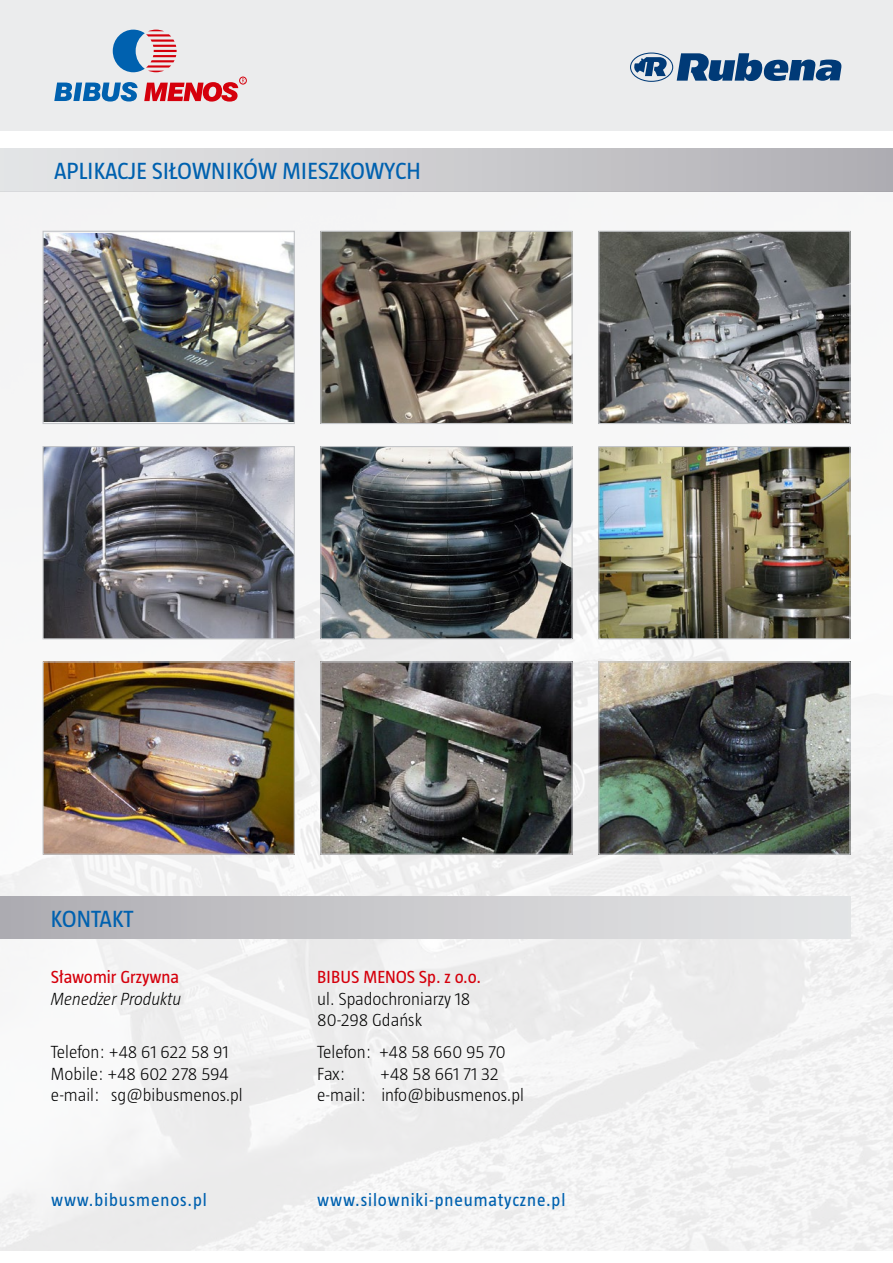
<style>
.page{position:relative;width:893px;height:1263px;background:#fff}
.page>*{position:absolute;margin:0;border:0;box-sizing:border-box;transform-origin:0 0}
.t1{font:24px "Taz";color:#0061af}
.t2{font:300 18px/21.6px "Taz";color:#000}
.t3{font:18px "Taz";letter-spacing:.05em;color:#0061af}
.t4{font:18px "Taz";color:#d5000c}
.t5{font:italic 300 18px "Taz";color:#000}
</style>
<div class="page">
<div style="left:0;top:0;width:893px;height:131px;background:#ebeced"></div>
<div style="left:0;top:149px;width:893px;height:42px;background:linear-gradient(to right,#e7e8e9,#b0afb4)"></div>
<svg style="left:630px;top:53px;width:211px;height:29px"></svg>
<svg style="left:54px;top:82px;width:84px;height:20px"></svg>
<svg style="left:113px;top:30px;width:64px;height:42px"></svg>
<div style="left:239px;top:77px;width:8px;height:7px;border:1px solid #d5000c;border-radius:50%"></div>
<svg style="left:144px;top:78px;width:101px;height:24px"></svg>
<div style="left:0;top:896px;width:851px;height:43px;background:linear-gradient(to right,#afadb3,#e7e8e9)"></div>
<img style="left:45px;top:233px;width:248px;height:189px">
<div style="left:43px;top:231px;width:252px;height:193px;border:1px solid #c3c5c8"></div>
<img style="left:45px;top:448px;width:248px;height:189px">
<div style="left:43px;top:446px;width:252px;height:193px;border:1px solid #c3c5c8"></div>
<img style="left:45px;top:663px;width:248px;height:190px">
<div style="left:43px;top:661px;width:252px;height:194px;border:1px solid #c3c5c8"></div>
<img style="left:322px;top:233px;width:249px;height:189px">
<div style="left:320px;top:231px;width:253px;height:193px;border:1px solid #c3c5c8"></div>
<img style="left:322px;top:448px;width:249px;height:189px">
<div style="left:320px;top:446px;width:253px;height:193px;border:1px solid #c3c5c8"></div>
<img style="left:322px;top:663px;width:249px;height:190px">
<div style="left:320px;top:661px;width:253px;height:194px;border:1px solid #c3c5c8"></div>
<img style="left:600px;top:233px;width:249px;height:189px">
<div style="left:598px;top:231px;width:253px;height:193px;border:1px solid #c3c5c8"></div>
<img style="left:600px;top:448px;width:249px;height:189px">
<div style="left:598px;top:446px;width:253px;height:193px;border:1px solid #c3c5c8"></div>
<img style="left:600px;top:663px;width:249px;height:190px">
<div style="left:598px;top:661px;width:253px;height:194px;border:1px solid #c3c5c8"></div>
<h1 class="t1" style="left:54px;top:158px;width:368px">APLIKACJE SIŁOWNIKÓW MIESZKOWYCH</h1>
<h1 class="t1" style="left:51px;top:905px;width:84px">KONTAKT</h1>
<p class="t4" style="left:51px;top:967px;width:130px">Sławomir Grzywna</p>
<p class="t5" style="left:51px;top:988px;width:132px">Menedżer Produktu</p>
<p class="t2" style="left:51px;top:1041px;width:193px">Telefon: +48 61 622 58 91<br>Mobile: +48 602 278 594 e-mail: sg@bibusmenos.pl</p>
<p class="t4" style="left:317px;top:967px;width:165px">BIBUS MENOS Sp. z o.o.</p>
<p class="t2" style="left:317px;top:988px;width:155px">ul. Spadochroniarzy 18<br>80-298 Gdańsk</p>
<p class="t2" style="left:317px;top:1041px;width:190px">Telefon: +48 58 660 95 70<br>Fax:</p>
<p class="t2" style="left:317px;top:1062px;width:208px;text-indent:63px">+48 58 661 71 32 e-mail: info@bibusmenos.pl</p>
<p class="t3" style="left:51px;top:1190px;width:157px">www.bibusmenos.pl</p>
<p class="t3" style="left:317px;top:1190px;width:250px">www.silowniki-pneumatyczne.pl</p>
</div>
